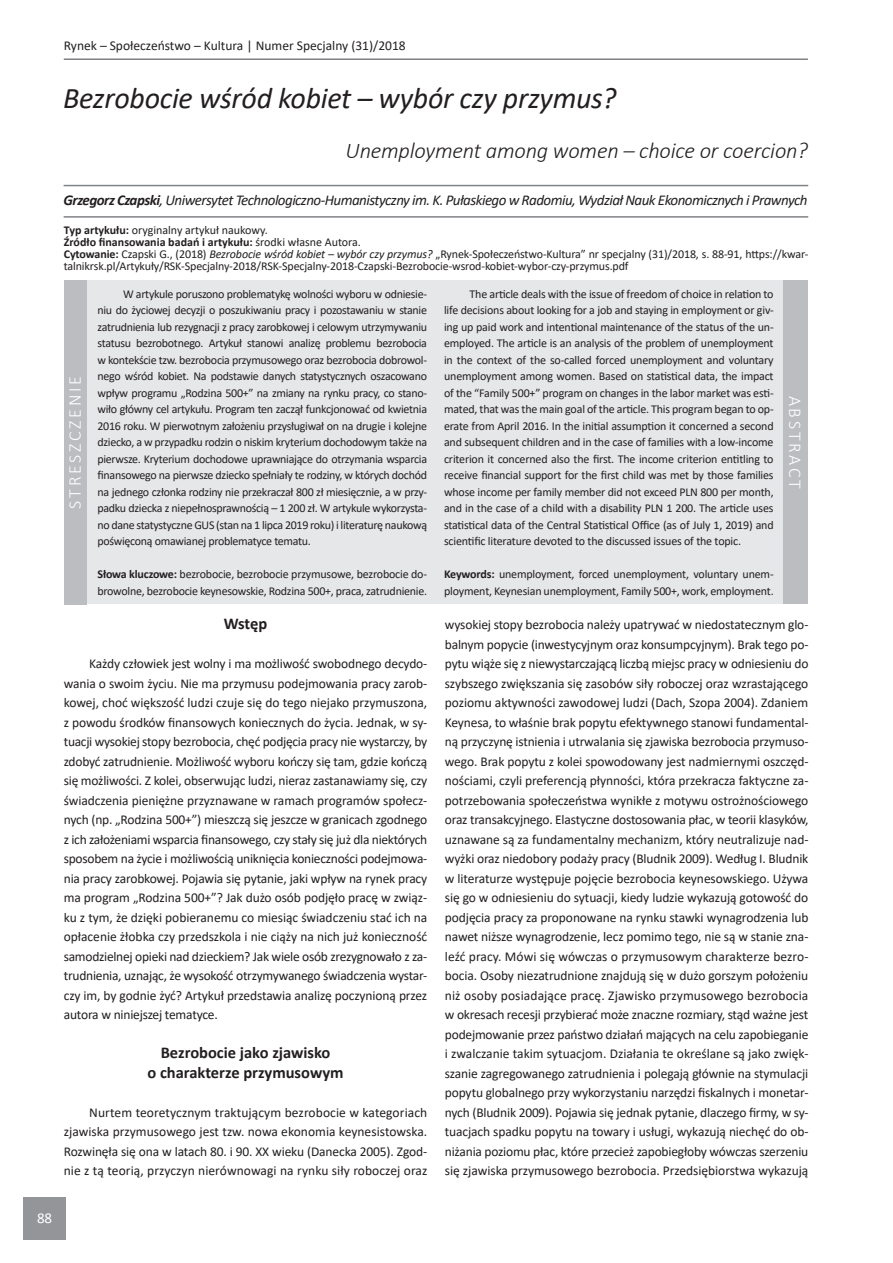
<style>
.page{position:relative;width:893px;height:1263px;background:#fff}
.page>*{position:absolute;margin:0;border:0;box-sizing:border-box;transform-origin:0 0}
.t1{font:italic 30px "Calibri";letter-spacing:-.01em;color:#231f20}
.t2{font:italic 300 22.5px "Calibri";letter-spacing:-.01em;color:#231f20}
.t3{font:300 18px "Calibri";letter-spacing:.15em;color:#fff}
.Podtytuły{font:700 16.5px "Calibri";color:#231f20}
.t4{font:italic 15px "Calibri";letter-spacing:-.035em;color:#231f20}
.t5{font:15px "Calibri";color:#fff}
.tekst_zwykly{font:13.5px/19.5px "Calibri";letter-spacing:-.005em;color:#231f20;text-align:justify}
.t6{font:12px/16.5px "Calibri";letter-spacing:-.015em;color:#231f20}
.t7{font:700 12px "Calibri";color:#231f20}
.s1{font-weight:700}
.s2{font-weight:400}
.s3{font-style:italic}
</style>
<div class="page">
<div style="left:23px;top:1197px;width:43px;height:42px;background:#939598"></div>
<hr style="left:64px;top:58px;width:744px;height:2px;background:#808285">
<div style="left:80px;top:280px;width:711px;height:324px;background:#e6e7e9"></div>
<div style="left:64px;top:280px;width:23px;height:324px;background:#bcbdc0"></div>
<div style="left:783px;top:280px;width:24px;height:324px;background:#bcbdc0"></div>
<hr style="left:64px;top:185px;width:744px;height:1px;background:#808285">
<hr style="left:64px;top:216px;width:744px;height:2px;background:#808285">
<p class="tekst_zwykly" style="left:64px;top:36px;width:344px">Rynek – Społeczeństwo – Kultura | Numer Specjalny (31)/2018</p>
<p class="t1" style="left:63px;top:77px;width:555px">Bezrobocie wśród kobiet – wybór czy przymus?</p>
<p class="t2" style="left:346px;top:137px;width:464px">Unemployment among women – choice or coercion?</p>
<p class="t4" style="left:64px;top:189px;width:745px"><span class="s1">Grzegorz Czapski</span>, Uniwersytet Technologiczno-Humanistyczny im. K. Pułaskiego w Radomiu, Wydział Nauk Ekonomicznych i Prawnych</p>
<p class="t6" style="left:64px;top:222px;width:206px"><span class="s1">Typ artykułu:</span> oryginalny artykuł naukowy.</p>
<p class="t7" style="left:64px;top:234px;width:299px">Źródło finansowania badań i artykułu: <span class="s2">środki własne Autora.</span></p>
<p class="t6" style="left:64px;top:248px;width:746px;line-height:12px"><span class="s1">Cytowanie:</span> Czapski G., (2018) <span class="s3">Bezrobocie wśród kobiet – wybór czy przymus?</span> „Rynek-Społeczeństwo-Kultura” nr specjalny (31)/2018, s. 88-91, https://kwar&shy;talnikrsk.pl/Artykuły/RSK-Specjalny-2018/RSK-Specjalny-2018-Czapski-Bezrobocie-wsrod-kobiet-wybor-czy-przymus.pdf</p>
<p class="t3" style="left:64px;top:508px;width:134px;rotate:-90deg">STRESZCZENIE</p>
<p class="t6" style="left:98px;top:285px;width:331px;text-align:justify;text-indent:26px">W artykule poruszono problematykę wolności wyboru w odniesie&shy;niu do życiowej decyzji o poszukiwaniu pracy i pozostawaniu w stanie zatrudnienia lub rezygnacji z pracy zarobkowej i celowym utrzymywaniu statusu bezrobotnego. Artykuł stanowi analizę problemu bezrobocia w kontekście tzw. bezrobocia przymusowego oraz bezrobocia dobrowol&shy;nego wśród kobiet. Na podstawie danych statystycznych oszacowano wpływ programu „Rodzina 500+” na zmiany na rynku pracy, co stano&shy;wiło główny cel artykułu. Program ten zaczął funkcjonować od kwietnia 2016 roku. W pierwotnym założeniu przysługiwał on na drugie i kolejne dziecko, a w przypadku rodzin o niskim kryterium dochodowym także na pierwsze. Kryterium dochodowe uprawniające do otrzymania wsparcia finansowego na pierwsze dziecko spełniały te rodziny, w których dochód na jednego członka rodziny nie przekraczał 800 zł miesięcznie, a w przy&shy;padku dziecka z niepełnosprawnością – 1 200 zł. W artykule wykorzysta&shy;no dane statystyczne GUS (stan na 1 lipca 2019 roku) i literaturę naukową poświęconą omawianej problematyce tematu.</p>
<p class="t6" style="left:98px;top:566px;width:331px"><span class="s1">Słowa kluczowe:</span> bezrobocie, bezrobocie przymusowe, bezrobocie do&shy;browolne, bezrobocie keynesowskie, Rodzina 500+, praca, zatrudnienie.</p>
<p class="Podtytuły" style="left:224px;top:612px;width:45px">Wstęp</p>
<p class="tekst_zwykly" style="left:64px;top:654px;width:365px;text-indent:26px">Każdy człowiek jest wolny i ma możliwość swobodnego decydo&shy;wania o swoim życiu. Nie ma przymusu podejmowania pracy zarob&shy;kowej, choć większość ludzi czuje się do tego niejako przymuszona, z powodu środków finansowych koniecznych do życia. Jednak, w sy&shy;tuacji wysokiej stopy bezrobocia, chęć podjęcia pracy nie wystarczy, by zdobyć zatrudnienie. Możliwość wyboru kończy się tam, gdzie kończą się możliwości. Z kolei, obserwując ludzi, nieraz zastanawiamy się, czy świadczenia pieniężne przyznawane w ramach programów społecz&shy;nych (np. „Rodzina 500+”) mieszczą się jeszcze w granicach zgodnego z ich założeniami wsparcia finansowego, czy stały się już dla niektórych sposobem na życie i możliwością uniknięcia konieczności podejmowa&shy;nia pracy zarobkowej. Pojawia się pytanie, jaki wpływ na rynek pracy ma program „Rodzina 500+”? Jak dużo osób podjęło pracę w związ&shy;ku z tym, że dzięki pobieranemu co miesiąc świadczeniu stać ich na opłacenie żłobka czy przedszkola i nie ciąży na nich już konieczność samodzielnej opieki nad dzieckiem? Jak wiele osób zrezygnowało z za&shy;trudnienia, uznając, że wysokość otrzymywanego świadczenia wystar&shy;czy im, by godnie żyć? Artykuł przedstawia analizę poczynioną przez autora w niniejszej tematyce.</p>
<p class="Podtytuły" style="left:161px;top:1041px;width:171px">Bezrobocie jako zjawisko</p>
<p class="Podtytuły" style="left:147px;top:1061px;width:198px">o charakterze przymusowym</p>
<p class="tekst_zwykly" style="left:64px;top:1102px;width:365px;text-indent:26px">Nurtem teoretycznym traktującym bezrobocie w kategoriach zjawiska przymusowego jest tzw. nowa ekonomia keynesistowska.<br>Rozwinęła się ona w latach 80. i 90. XX wieku (Danecka 2005). Zgod&shy;nie z tą teorią, przyczyn nierównowagi na rynku siły roboczej oraz</p>
<p class="t6" style="left:444px;top:285px;width:331px;text-align:justify;text-indent:26px">The article deals with the issue of freedom of choice in relation to life decisions about looking for a job and staying in employment or giv&shy;ing up paid work and intentional maintenance of the status of the un&shy;employed. The article is an analysis of the problem of unemployment in the context of the so-called forced unemployment and voluntary unemployment among women. Based on statistical data, the impact of the “Family 500+” program on changes in the labor market was esti&shy;mated, that was the main goal of the article. This program began to op&shy;erate from April 2016. In the initial assumption it concerned a second and subsequent children and in the case of families with a low-income criterion it concerned also the first. The income criterion entitling to receive financial support for the first child was met by those families whose income per family member did not exceed PLN 800 per month, and in the case of a child with a disability PLN 1 200. The article uses statistical data of the Central Statistical Office (as of July 1, 2019) and scientific literature devoted to the discussed issues of the topic.</p>
<p class="t6" style="left:444px;top:566px;width:331px"><span class="s1">Keywords:</span> unemployment, forced unemployment, voluntary unem&shy;ployment, Keynesian unemployment, Family 500+, work, employment.</p>
<p class="t3" style="left:806px;top:396px;width:95px;rotate:90deg">ABSTRACT</p>
<p class="tekst_zwykly" style="left:445px;top:615px;width:365px">wysokiej stopy bezrobocia należy upatrywać w niedostatecznym glo&shy;balnym popycie (inwestycyjnym oraz konsumpcyjnym). Brak tego po&shy;pytu wiąże się z niewystarczającą liczbą miejsc pracy w odniesieniu do szybszego zwiększania się zasobów siły roboczej oraz wzrastającego poziomu aktywności zawodowej ludzi (Dach, Szopa 2004). Zdaniem Keynesa, to właśnie brak popytu efektywnego stanowi fundamental&shy;ną przyczynę istnienia i utrwalania się zjawiska bezrobocia przymuso&shy;wego. Brak popytu z kolei spowodowany jest nadmiernymi oszczęd&shy;nościami, czyli preferencją płynności, która przekracza faktyczne za&shy;potrzebowania społeczeństwa wynikłe z motywu ostrożnościowego oraz transakcyjnego. Elastyczne dostosowania płac, w teorii klasyków, uznawane są za fundamentalny mechanizm, który neutralizuje nad&shy;wyżki oraz niedobory podaży pracy (Bludnik 2009). Według I. Bludnik w literaturze występuje pojęcie bezrobocia keynesowskiego. Używa się go w odniesieniu do sytuacji, kiedy ludzie wykazują gotowość do podjęcia pracy za proponowane na rynku stawki wynagrodzenia lub nawet niższe wynagrodzenie, lecz pomimo tego, nie są w stanie zna&shy;leźć pracy. Mówi się wówczas o przymusowym charakterze bezro&shy;bocia. Osoby niezatrudnione znajdują się w dużo gorszym położeniu niż osoby posiadające pracę. Zjawisko przymusowego bezrobocia w okresach recesji przybierać może znaczne rozmiary, stąd ważne jest podejmowanie przez państwo działań mających na celu zapobieganie i zwalczanie takim sytuacjom. Działania te określane są jako zwięk&shy;szanie zagregowanego zatrudnienia i polegają głównie na stymulacji popytu globalnego przy wykorzystaniu narzędzi fiskalnych i monetar&shy;nych (Bludnik 2009). Pojawia się jednak pytanie, dlaczego firmy, w sy&shy;tuacjach spadku popytu na towary i usługi, wykazują niechęć do ob&shy;niżania poziomu płac, które przecież zapobiegłoby wówczas szerzeniu się zjawiska przymusowego bezrobocia. Przedsiębiorstwa wykazują</p>
<p class="t5" style="left:37px;top:1207px;width:17px">88</p>
</div>
